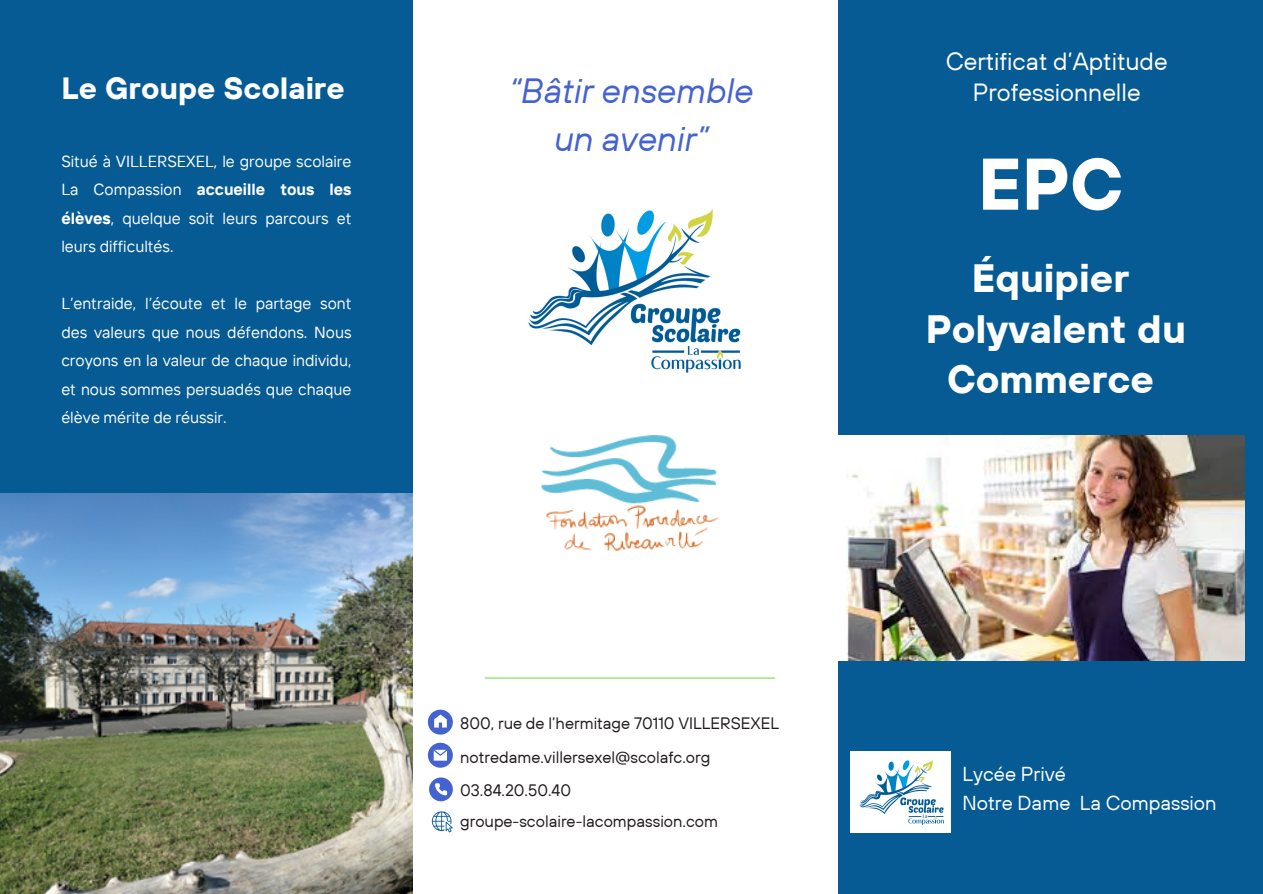
<style>
.page{position:relative;width:1263px;height:894px;background:#fff}
.page>*{position:absolute;margin:0;border:0;box-sizing:border-box;transform-origin:0 0}
.t1{font:700 72.9px "TT Hoves";color:#fff}
.t2{font:700 39.45px/50.7px "TT Hoves";color:#fff;text-align:center}
.t3{font:italic 34.95px "TT Hoves";color:#4462d0}
.t4{font:700 30.6px "TT Hoves";color:#fff}
.t5{font:24.75px "TT Hoves";color:#fff}
.t6{font:20.1px/28.2px "TT Hoves";color:#fff}
.t7{font:16.5px "TT Hoves";color:#201b1c}
.t8{font:16.05px/28.5px "TT Interphases";color:#fff;text-align:justify}
.s1{font-weight:700}
</style>
<div class="page">
<div style="left:838px;top:0;width:425px;height:893px;background:#065b95"></div>
<div style="left:0;top:0;width:413px;height:492px;background:#065b95"></div>
<img style="left:0;top:493px;width:413px;height:399px">
<img style="left:528px;top:209px;width:213px;height:164px">
<img style="left:541px;top:435px;width:177px;height:116px">
<img style="left:851px;top:751px;width:100px;height:81px">
<hr style="left:485px;top:677px;width:290px;height:1px;background:#7ed957">
<svg style="left:429px;top:777px;width:24px;height:23px"></svg>
<svg style="left:428px;top:742px;width:25px;height:25px"></svg>
<svg style="left:428px;top:709px;width:25px;height:25px"></svg>
<svg style="left:432px;top:811px;width:21px;height:21px"></svg>
<img style="left:838px;top:435px;width:407px;height:225px">
<p class="t4" style="left:62px;top:68px;width:285px">Le Groupe Scolaire</p>
<p class="t8" style="left:61px;top:147px;width:292px">Situé à VILLERSEXEL, le groupe scolaire La Compassion <span class="s1">accueille tous les élèves</span>, quelque soit leurs parcours et leurs difficultés.</p>
<p class="t8" style="left:61px;top:289px;width:292px">L’entraide, l’écoute et le partage sont des valeurs que nous défendons. Nous croyons en la valeur de chaque individu, et nous sommes persuadés que chaque élève mérite de réussir.</p>
<h1 class="t5" style="left:946px;top:45px;width:224px">Certificat d’Aptitude</h1>
<h2 class="t3" style="left:509px;top:68px;width:246px">“Bâtir ensemble</h2>
<h1 class="t5" style="left:973px;top:77px;width:170px">Professionnelle</h1>
<h2 class="t3" style="left:554px;top:116px;width:156px">un avenir”</h2>
<p class="t1" style="left:978px;top:137px;width:147px">EPC</p>
<h6 class="t2" style="left:926px;top:252px;width:262px">Équipier<br>Polyvalent du<br>Commerce</h6>
<p class="t7" style="left:460px;top:712px;width:320px">800, rue de l’hermitage 70110 VILLERSEXEL</p>
<p class="t7" style="left:460px;top:746px;width:252px">notredame.villersexel@scolafc.org</p>
<h3 class="t7" style="left:460px;top:779px;width:112px">03.84.20.50.40</h3>
<p class="t7" style="left:460px;top:809px;width:259px">groupe-scolaire-lacompassion.com</p>
<h5 class="t6" style="left:962px;top:759px;width:256px">Lycée Privé<br>Notre Dame La Compassion</h5>
</div>
